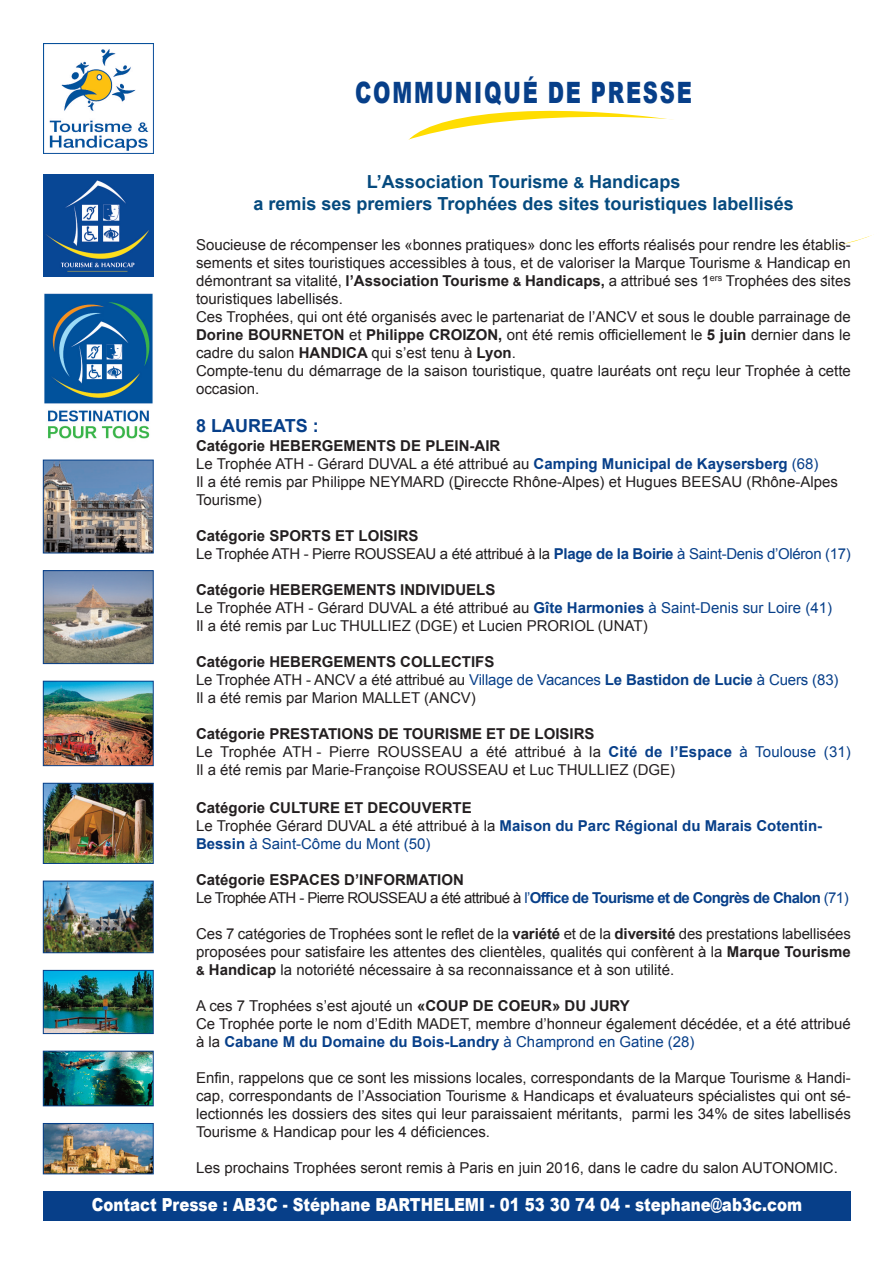
<style>
.page{position:relative;width:894px;height:1264px;background:#fff}
.page>*{position:absolute;margin:0;border:0;box-sizing:border-box;transform-origin:0 0}
.t1{font:900 29.4px "Arial";letter-spacing:.085em;color:#073f89;scale:.71 1}
.t2{font:700 18px/21.6px "Arial";color:#054a7e;text-align:center}
.t3{font:900 18px "Arial";color:#fff;scale:.83 1}
.t4{font:700 18px "Arial";color:#073f89}
.t5{font:15px/18px "Arial";color:#231f20}
.t6{font:700 15px/18px "Arial";color:#073f89}
.t7{font:15px/18px "Arial";letter-spacing:-.04em;color:#231f20}
.t8{font:15px/18px "Arial";letter-spacing:-.02em;color:#231f20}
.s1{font-size:15px}
.s2{font-size:12px}
.s3{font-weight:700}
.s4{font-weight:700;font-size:12px}
.s5{font-weight:700;color:#073f89}
.s6{color:#073f89}
.s7{color:#231f20}
.s8{font-weight:400;color:#231f20}
.s9{font-weight:400}
</style>
<div class="page">
<img style="left:43px;top:43px;width:111px;height:111px">
<img style="left:43px;top:175px;width:111px;height:102px">
<img style="left:45px;top:462px;width:107px;height:89px">
<div style="left:43px;top:460px;width:111px;height:93px;border:1px solid #073f89"></div>
<img style="left:45px;top:572px;width:107px;height:90px">
<div style="left:43px;top:570px;width:111px;height:94px;border:1px solid #073f89"></div>
<img style="left:45px;top:683px;width:107px;height:81px">
<div style="left:43px;top:681px;width:111px;height:85px;border:1px solid #073f89"></div>
<img style="left:45px;top:883px;width:107px;height:68px">
<div style="left:43px;top:881px;width:111px;height:72px;border:1px solid #073f89"></div>
<img style="left:45px;top:972px;width:107px;height:60px">
<div style="left:43px;top:970px;width:111px;height:64px;border:1px solid #073f89"></div>
<img style="left:45px;top:1125px;width:107px;height:47px">
<div style="left:43px;top:1123px;width:111px;height:51px;border:1px solid #073f89"></div>
<img style="left:45px;top:1053px;width:107px;height:51px">
<div style="left:43px;top:1051px;width:111px;height:55px;border:1px solid #073f89"></div>
<div style="left:43px;top:1191px;width:808px;height:30px;background:#073f89"></div>
<svg style="left:408px;top:112px;width:466px;height:137px"></svg>
<img style="left:44px;top:294px;width:109px;height:145px">
<img style="left:45px;top:785px;width:107px;height:77px">
<div style="left:43px;top:783px;width:111px;height:81px;border:1px solid #073f89"></div>
<svg style="left:455px;top:487px;width:6px;height:3px"></svg>
<h1 class="t1" style="left:355px;top:70px;width:476px">Communiqué de Presse</h1>
<p class="t2" style="left:253px;top:171px;width:542px">L’Association Tourisme <span class="s1">&amp;</span> Handicaps<br>a remis ses premiers Trophées des sites touristiques labellisés</p>
<p class="t5" style="left:196px;top:235px;width:656px">Soucieuse de récompenser les «bonnes pratiques» donc les efforts réalisés pour rendre les établis&shy;sements et sites touristiques accessibles à tous, et de valoriser la Marque Tourisme <span class="s2">&amp;</span> Handicap en démontrant sa vitalité, <span class="s3">l’Association Tourisme</span> <span class="s4">&amp;</span> <span class="s3">Handicaps,</span> a attribué ses 1<sup>ers</sup> Trophées des sites touristiques labellisés.<br>Ces Trophées, qui ont été organisés avec le partenariat de l’ANCV et sous le double parrainage de <span class="s3">Dorine BOURNETON</span> et <span class="s3">Philippe CROIZON,</span> ont été remis officiellement le <span class="s3">5 juin</span> dernier dans le cadre du salon <span class="s3">HANDICA</span> qui s’est tenu à <span class="s3">Lyon</span>.<br>Compte-tenu du démarrage de la saison touristique, quatre lauréats ont reçu leur Trophée à cette occasion.</p>
<p class="t4" style="left:196px;top:416px;width:124px">8 LAUREATS :</p>
<p class="t5" style="left:196px;top:437px;width:643px"><span class="s3">Catégorie HEBERGEMENTS DE PLEIN-AIR<br></span>Le Trophée ATH - Gérard DUVAL a été attribué au <span class="s5">Camping Municipal de Kaysersberg</span> <span class="s6">(68)<br></span>Il a été remis par Philippe NEYMARD (Direccte Rhône-Alpes) et Hugues BEESAU (Rhône-Alpes Tourisme)</p>
<p class="t8" style="left:196px;top:527px;width:656px"><span class="s3">Catégorie SPORTS ET LOISIRS<br></span>Le Trophée ATH - Pierre ROUSSEAU a été attribué à la <span class="s5">Plage de la Boirie</span> <span class="s6">à Saint-Denis d’Oléron (17)</span></p>
<p class="t5" style="left:196px;top:581px;width:637px"><span class="s3">Catégorie HEBERGEMENTS INDIVIDUELS<br></span>Le Trophée ATH - Gérard DUVAL a été attribué au <span class="s5">Gîte Harmonies</span> <span class="s6">à Saint-Denis sur Loire (41)<br></span>Il a été remis par Luc THULLIEZ (DGE) et Lucien PRORIOL (UNAT)</p>
<p class="t5" style="left:196px;top:653px;width:644px"><span class="s3">Catégorie HEBERGEMENTS COLLECTIFS<br></span>Le Trophée ATH - ANCV a été attribué au <span class="s6">Village de Vacances</span> <span class="s5">Le Bastidon de Lucie</span> <span class="s6">à Cuers (83)<br></span>Il a été remis par Marion MALLET (ANCV)</p>
<p class="t5" style="left:196px;top:725px;width:656px"><span class="s3">Catégorie PRESTATIONS DE TOURISME ET DE LOISIRS<br></span>Le Trophée ATH - Pierre ROUSSEAU a été attribué à la <span class="s5">Cité de l’Espace</span> <span class="s6">à Toulouse (31)<br></span>Il a été remis par Marie-Françoise ROUSSEAU et Luc THULLIEZ (DGE)</p>
<p class="t6" style="left:196px;top:799px;width:627px"><span class="s7">Catégorie CULTURE ET DECOUVERTE<br></span><span class="s8">Le Trophée Gérard DUVAL a été attribué à la</span> Maison du Parc Régional du Marais Cotentin-<br>Bessin <span class="s9">à Saint-Côme du Mont (50)</span></p>
<p class="t7" style="left:196px;top:871px;width:654px"><span class="s3">Catégorie ESPACES D’INFORMATION<br></span>Le Trophée ATH - Pierre ROUSSEAU a été attribué à <span class="s6">l’</span><span class="s5">Office de Tourisme et de Congrès de Chalon</span> <span class="s6">(71)</span></p>
<p class="t5" style="left:196px;top:925px;width:656px;text-align:justify">Ces 7 catégories de Trophées sont le reflet de la <span class="s3">variété</span> et de la <span class="s3">diversité</span> des prestations labellisées proposées pour satisfaire les attentes des clientèles, qualités qui confèrent à la <span class="s3">Marque Tourisme </span><span class="s4">&amp;</span> <span class="s3">Handicap</span> la notoriété nécessaire à sa reconnaissance et à son utilité.</p>
<p class="t5" style="left:196px;top:997px;width:656px">A ces 7 Trophées s’est ajouté un <span class="s3">«COUP DE COEUR» DU JURY<br></span>Ce Trophée porte le nom d’Edith MADET, membre d’honneur également décédée, et a été attribué à la <span class="s5">Cabane M du Domaine du Bois-Landry</span> <span class="s6">à Champrond en Gatine (28)</span></p>
<p class="t5" style="left:196px;top:1069px;width:656px;text-align:justify">Enfin, rappelons que ce sont les missions locales, correspondants de la Marque Tourisme <span class="s2">&amp;</span> Handi&shy;cap, correspondants de l’Association Tourisme <span class="s2">&amp;</span> Handicaps et évaluateurs spécialistes qui ont sé&shy;lectionnés les dossiers des sites qui leur paraissaient méritants, parmi les 34% de sites labellisés Tourisme <span class="s2">&amp;</span> Handicap pour les 4 déficiences.</p>
<p class="t5" style="left:196px;top:1159px;width:643px">Les prochains Trophées seront remis à Paris en juin 2016, dans le cadre du salon AUTONOMIC.</p>
<p class="t3" style="left:92px;top:1191px;width:857px">Contact Presse : AB3C - stéphane BArTHeLemi - 01 53 30 74 04 - stephane@ab3c.com</p>
</div>
